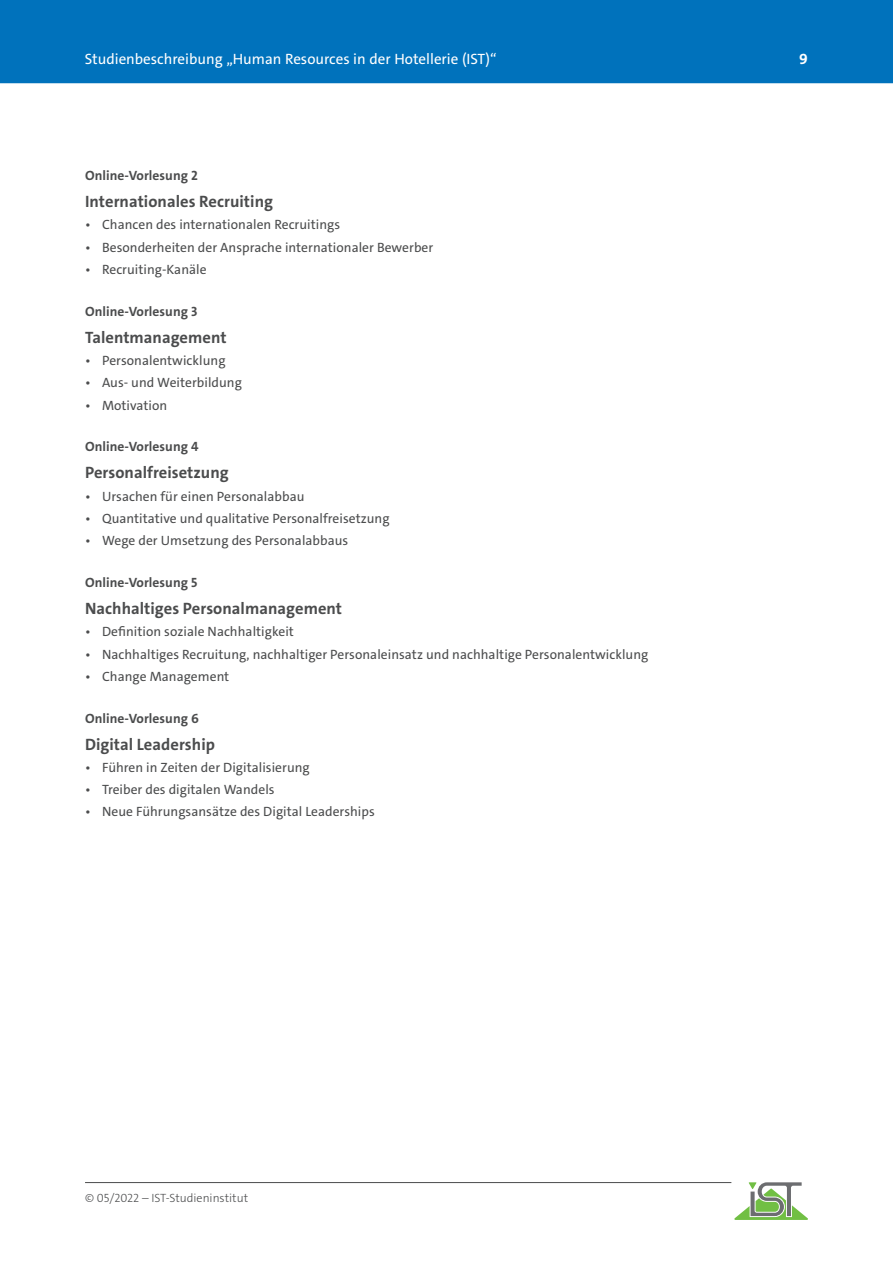
<style>
.page{position:relative;width:893px;height:1263px;background:#fff}
.page>*{position:absolute;margin:0;border:0;box-sizing:border-box;transform-origin:0 0}
.t1{font:700 16.5px "The Sans C4 s";letter-spacing:.005em;color:#4b4c4d}
.t2{font:15px "The Sans C4 s";color:#fff}
.t3{font:700 15px "The Sans C4 s";color:#fff}
.t4{font:13.5px "The Sans C4 s";letter-spacing:.005em;color:#4b4c4d}
.t5{font:700 13.5px "The Sans C4 s";letter-spacing:.005em;color:#4b4c4d}
.t6{font:300 12px "The Sans C4 s";color:#4b4c4d}
</style>
<div class="page">
<hr style="left:85px;top:1182px;width:646px;height:1px;background:#4b4c4d">
<svg style="left:734px;top:1182px;width:74px;height:38px"></svg>
<div style="left:0;top:0;width:893px;height:83px;background:#0072bc"></div>
<p class="t2" style="left:85px;top:49px;width:413px">Studienbeschreibung „Human Resources in der Hotellerie (IST)“</p>
<p class="t3" style="left:799px;top:49px;width:10px">9</p>
<p class="t5" style="left:85px;top:167px;width:114px">Online-Vorlesung 2</p>
<p class="t1" style="left:85px;top:191px;width:189px">Internationales Recruiting</p>
<p class="t4" style="left:85px;top:216px;width:257px">• Chancen des internationalen Recruitings</p>
<p class="t4" style="left:85px;top:238px;width:350px">• Besonderheiten der Ansprache internationaler Bewerber</p>
<p class="t4" style="left:85px;top:261px;width:123px">• Recruiting-Kanäle</p>
<p class="t5" style="left:85px;top:302px;width:114px">Online-Vorlesung 3</p>
<p class="t1" style="left:85px;top:327px;width:143px">Talentmanagement</p>
<p class="t4" style="left:85px;top:352px;width:142px">• Personalentwicklung</p>
<p class="t4" style="left:85px;top:374px;width:158px">• Aus- und Weiterbildung</p>
<p class="t4" style="left:85px;top:396px;width:84px">• Motivation</p>
<p class="t5" style="left:85px;top:438px;width:115px">Online-Vorlesung 4</p>
<p class="t1" style="left:85px;top:462px;width:145px">Personalfreisetzung</p>
<p class="t4" style="left:85px;top:487px;width:221px">• Ursachen für einen Personalabbau</p>
<p class="t4" style="left:85px;top:510px;width:306px">• Quantitative und qualitative Personalfreisetzung</p>
<p class="t4" style="left:85px;top:532px;width:265px">• Wege der Umsetzung des Personalabbaus</p>
<p class="t5" style="left:85px;top:574px;width:114px">Online-Vorlesung 5</p>
<p class="t1" style="left:85px;top:598px;width:259px">Nachhaltiges Personalmanagement</p>
<p class="t4" style="left:85px;top:623px;width:210px">• Definition soziale Nachhaltigkeit</p>
<p class="t4" style="left:85px;top:645px;width:565px">• Nachhaltiges Recruitung, nachhaltiger Personaleinsatz und nachhaltige Personalentwicklung</p>
<p class="t4" style="left:85px;top:668px;width:146px">• Change Management</p>
<p class="t5" style="left:85px;top:709px;width:115px">Online-Vorlesung 6</p>
<p class="t1" style="left:85px;top:733px;width:131px">Digital Leadership</p>
<p class="t4" style="left:85px;top:759px;width:226px">• Führen in Zeiten der Digitalisierung</p>
<p class="t4" style="left:85px;top:781px;width:191px">• Treiber des digitalen Wandels</p>
<p class="t4" style="left:85px;top:803px;width:291px">• Neue Führungsansätze des Digital Leaderships</p>
<p class="t6" style="left:85px;top:1190px;width:165px">© 05/2022 – IST-Studieninstitut</p>
</div>
